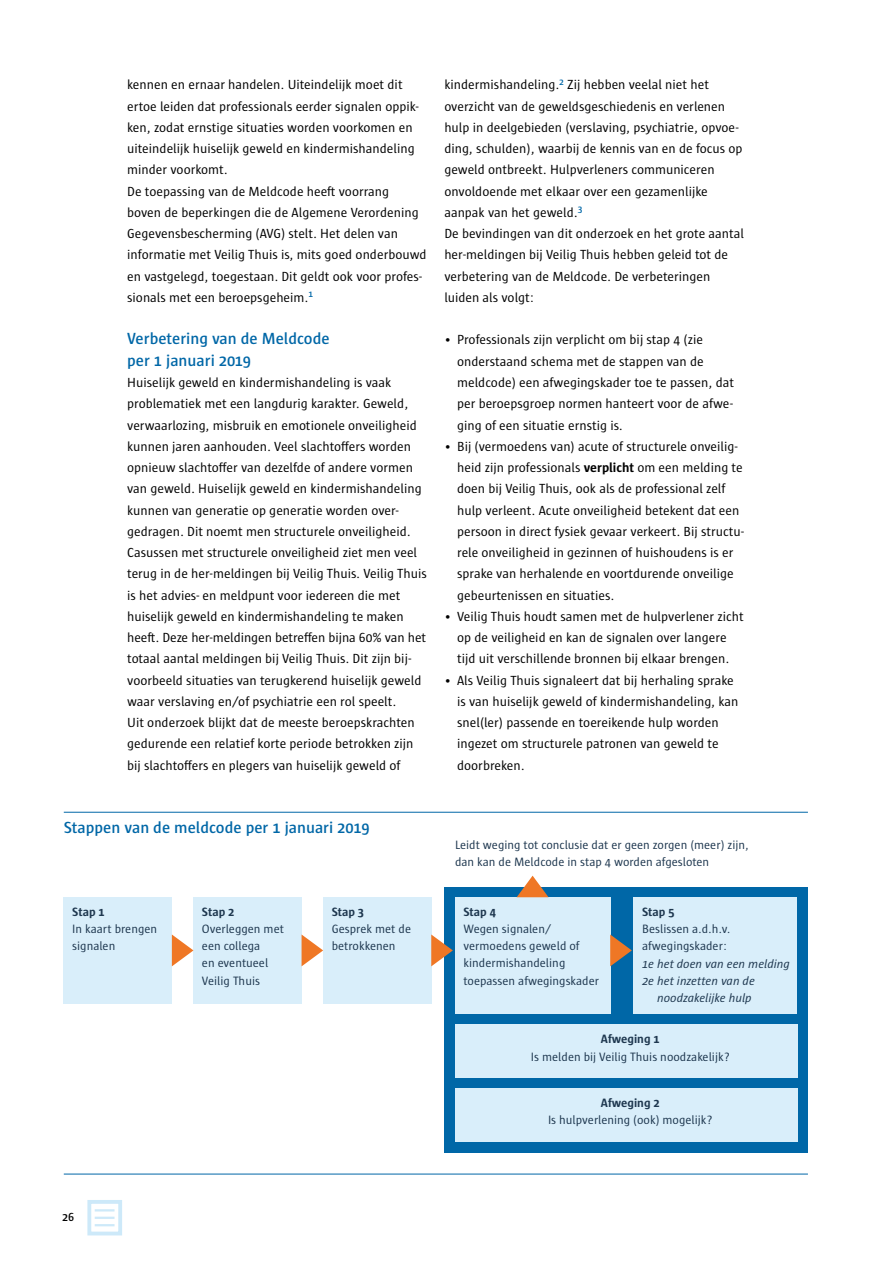
<style>
.page{position:relative;width:893px;height:1263px;background:#fff}
.page>*{position:absolute;margin:0;border:0;box-sizing:border-box;transform-origin:0 0}
.Tussenkop_niveau_1_H{font:600 16.5px/21.3px "Sun";color:#0067a7}
.Broodtekst_p{font:13.5px/21.3px "Sun";color:#000}
.Tabel_broodtekst_P{font:12.3px/17.2px "Sun";color:#1e374f}
.Tabel_broodtekst_P-2{font:italic 12.3px/17.2px "Sun";color:#1e374f;text-align:right}
.Tabel_broodtekst_P-3{font:700 12.3px "Sun";color:#1e374f}
.t1{font:600 12px "Sun";color:#000}
.s1{font-weight:700}
</style>
<div class="page">
<div style="left:444px;top:887px;width:364px;height:265px;background:#0067a7"></div>
<div style="left:323px;top:897px;width:108px;height:106px;background:#d9eefa"></div>
<div style="left:193px;top:897px;width:109px;height:106px;background:#d9eefa"></div>
<div style="left:64px;top:897px;width:108px;height:106px;background:#d9eefa"></div>
<div style="left:455px;top:897px;width:155px;height:117px;background:#d9eefa"></div>
<div style="left:455px;top:1089px;width:342px;height:53px;background:#d9eefa"></div>
<div style="left:455px;top:1025px;width:342px;height:53px;background:#d9eefa"></div>
<div style="left:634px;top:897px;width:163px;height:117px;background:#d9eefa"></div>
<svg style="left:431px;top:934px;width:22px;height:32px"></svg>
<svg style="left:517px;top:876px;width:32px;height:21px"></svg>
<svg style="left:302px;top:935px;width:21px;height:31px"></svg>
<svg style="left:610px;top:934px;width:22px;height:32px"></svg>
<svg style="left:172px;top:934px;width:21px;height:32px"></svg>
<hr style="left:64px;top:812px;width:744px;height:1px;background:#0067a7">
<hr style="left:64px;top:1174px;width:744px;height:1px;background:#0067a7">
<div style="left:87px;top:1200px;width:35px;height:35px;border:4px solid #cde9f9"></div>
<hr style="left:95px;top:1209px;width:20px;height:2px;background:#cde9f9">
<hr style="left:95px;top:1217px;width:20px;height:2px;background:#cde9f9">
<hr style="left:95px;top:1224px;width:20px;height:2px;background:#cde9f9">
<p class="Broodtekst_p" style="left:127px;top:74px;width:293px">kennen en ernaar handelen. Uiteindelijk moet dit ertoe leiden dat professionals eerder signalen oppik&shy;ken, zodat ernstige situaties worden voorkomen en uiteindelijk huiselijk geweld en kindermishandeling minder voorkomt.</p>
<p class="Broodtekst_p" style="left:127px;top:180px;width:301px">De toepassing van de Meldcode heeft voorrang boven de beperkingen die de Algemene Verordening Gegevensbescherming (AVG) stelt. Het delen van informatie met Veilig Thuis is, mits goed onderbouwd en vastgelegd, toegestaan. Dit geldt ook voor profes&shy;sionals met een beroepsgeheim.<sup>1</sup></p>
<h3 class="Tussenkop_niveau_1_H" style="left:127px;top:328px;width:204px">Verbetering van de Meldcode per 1 januari 2019</h3>
<p class="Broodtekst_p" style="left:127px;top:372px;width:301px">Huiselijk geweld en kindermishandeling is vaak problematiek met een langdurig karakter. Geweld, verwaarlozing, misbruik en emotionele onveiligheid kunnen jaren aanhouden. Veel slachtoffers worden opnieuw slachtoffer van dezelfde of andere vormen van geweld. Huiselijk geweld en kindermishandeling kunnen van generatie op generatie worden over&shy;gedragen. Dit noemt men structurele onveiligheid.<br>Casussen met structurele onveiligheid ziet men veel terug in de her-meldingen bij Veilig Thuis. Veilig Thuis is het advies- en meldpunt voor iedereen die met huiselijk geweld en kindermishandeling te maken heeft. Deze her-meldingen betreffen bijna 60% van het totaal aantal meldingen bij Veilig Thuis. Dit zijn bij&shy;voorbeeld situaties van terugkerend huiselijk geweld waar verslaving en/of psychiatrie een rol speelt.</p>
<p class="Broodtekst_p" style="left:127px;top:712px;width:289px;text-align:justify">Uit onderzoek blijkt dat de meeste beroepskrachten gedurende een relatief korte periode betrokken zijn bij slachtoffers en plegers van huiselijk geweld of</p>
<p class="Broodtekst_p" style="left:444px;top:74px;width:300px">kindermishandeling.<sup>2</sup> Zij hebben veelal niet het overzicht van de geweldsgeschiedenis en verlenen hulp in deelgebieden (verslaving, psychiatrie, opvoe&shy;ding, schulden), waarbij de kennis van en de focus op geweld ontbreekt. Hulpverleners communiceren onvoldoende met elkaar over een gezamenlijke aanpak van het geweld.<sup>3</sup></p>
<p class="Broodtekst_p" style="left:444px;top:223px;width:301px">De bevindingen van dit onderzoek en het grote aantal her-meldingen bij Veilig Thuis hebben geleid tot de verbetering van de Meldcode. De verbeteringen luiden als volgt:</p>
<p class="Broodtekst_p" style="left:457px;top:329px;width:279px;text-indent:-13px">• Professionals zijn verplicht om bij stap 4 (zie onderstaand schema met de stappen van de meldcode) een afwegingskader toe te passen, dat per beroepsgroep normen hanteert voor de afwe&shy;ging of een situatie ernstig is.</p>
<p class="Broodtekst_p" style="left:457px;top:435px;width:288px;text-indent:-13px">• Bij (vermoedens van) acute of structurele onveilig&shy;heid zijn professionals <span class="s1">verplicht</span> om een melding te doen bij Veilig Thuis, ook als de professional zelf hulp verleent. Acute onveiligheid betekent dat een persoon in direct fysiek gevaar verkeert. Bij structu&shy;rele onveiligheid in gezinnen of huishoudens is er sprake van herhalende en voortdurende onveilige gebeurtenissen en situaties.</p>
<p class="Broodtekst_p" style="left:444px;top:606px;width:301px;text-align:center">• Veilig Thuis houdt samen met de hulpverlener zicht op de veiligheid en kan de signalen over langere<br>tijd uit verschillende bronnen bij elkaar brengen.</p>
<p class="Broodtekst_p" style="left:457px;top:669px;width:283px;text-indent:-13px">• Als Veilig Thuis signaleert dat bij herhaling sprake is van huiselijk geweld of kindermishandeling, kan snel(ler) passende en toereikende hulp worden ingezet om structurele patronen van geweld te doorbreken.</p>
<h3 class="Tussenkop_niveau_1_H" style="left:64px;top:817px;width:307px">Stappen van de meldcode per 1 januari 2019</h3>
<p class="Tabel_broodtekst_P-3" style="left:72px;top:905px;width:34px">Stap 1</p>
<p class="Tabel_broodtekst_P" style="left:72px;top:920px;width:86px">In kaart brengen signalen</p>
<p class="Tabel_broodtekst_P-3" style="left:202px;top:905px;width:34px">Stap 2</p>
<p class="Tabel_broodtekst_P" style="left:202px;top:920px;width:84px">Overleggen met een collega<br>en eventueel<br>Veilig Thuis</p>
<p class="Tabel_broodtekst_P-3" style="left:332px;top:905px;width:34px">Stap 3</p>
<p class="Tabel_broodtekst_P" style="left:332px;top:920px;width:81px">Gesprek met de betrokkenen</p>
<p class="Tabel_broodtekst_P" style="left:455px;top:836px;width:296px">Leidt weging tot conclusie dat er geen zorgen (meer) zijn, dan kan de Meldcode in stap 4 worden afgesloten</p>
<p class="Tabel_broodtekst_P-3" style="left:463px;top:905px;width:34px">Stap 4</p>
<p class="Tabel_broodtekst_P" style="left:463px;top:920px;width:137px">Wegen signalen/ vermoedens geweld of kindermishandeling toepassen afwegingskader</p>
<p class="Tabel_broodtekst_P-3" style="left:642px;top:905px;width:34px">Stap 5</p>
<p class="Tabel_broodtekst_P" style="left:642px;top:920px;width:90px">Beslissen a.d.h.v. afwegingskader:</p>
<p class="Tabel_broodtekst_P-2" style="left:642px;top:955px;width:149px">1e het doen van een melding</p>
<p class="Tabel_broodtekst_P-2" style="left:642px;top:972px;width:114px">2e het inzetten van de noodzakelijke hulp</p>
<p class="Tabel_broodtekst_P-3" style="left:601px;top:1032px;width:60px">Afweging 1</p>
<p class="Tabel_broodtekst_P" style="left:531px;top:1048px;width:201px">Is melden bij Veilig Thuis noodzakelijk?</p>
<p class="Tabel_broodtekst_P-3" style="left:601px;top:1096px;width:60px">Afweging 2</p>
<p class="Tabel_broodtekst_P" style="left:548px;top:1111px;width:166px">Is hulpverlening (ook) mogelijk?</p>
<p class="t1" style="left:62px;top:1210px;width:13px">26</p>
</div>
